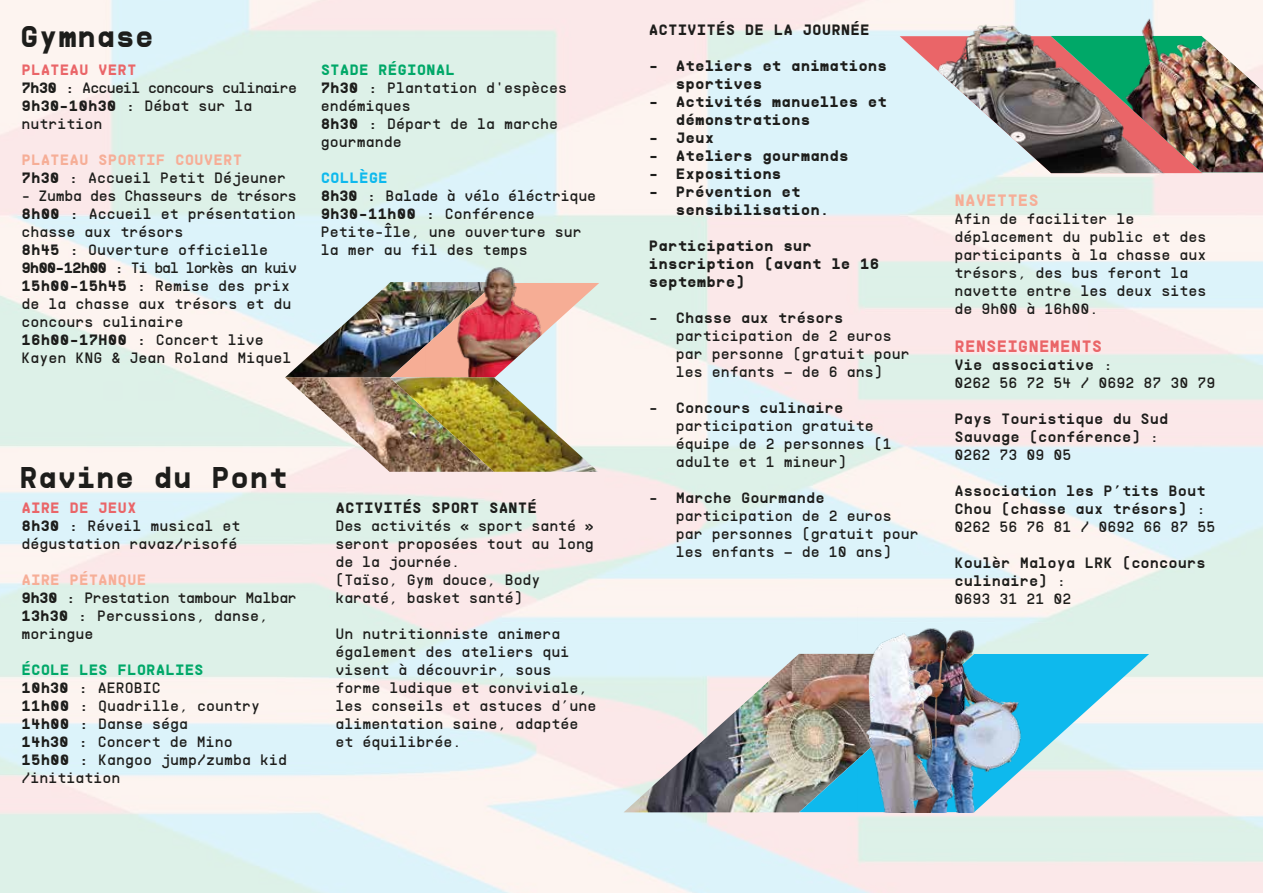
<style>
.page{position:relative;width:1263px;height:893px;background:#fff}
.page>*{position:absolute;margin:0;border:0;box-sizing:border-box;transform-origin:0 0}
.t1{font:700 30px "Supply";color:#1d1d1b}
.t2{font:700 16.5px "Supply";color:#ea6568}
.t3{font:700 16.5px "Supply";color:#f6ae97}
.t4{font:15px/18px "Supply";color:#1d1d1b}
.t5{font:700 15px/18px "Supply";color:#1d1d1b}
.t6{font:500 15px/18px "Supply";color:#1d1d1b}
.t7{font:15px/18px "Supply";letter-spacing:-.05em;color:#1d1d1b}
.t8{font:700 15px/18px "Supply";color:#f6ae97}
.s1{font-weight:700;color:#ea6568}
.s2{font-weight:700}
.s3{color:#1d1d1b}
.s4{font-weight:400;color:#1d1d1b}
.s5{font-weight:700;color:#00a868}
.s6{font-weight:700;color:#0eb9ed}
.s7{font-weight:700;color:#f6ae97}
</style>
<div class="page">
<img style="left:0;top:0;width:1263px;height:893px">
<img style="left:285px;top:282px;width:140px;height:95px">
<img style="left:390px;top:283px;width:209px;height:94px">
<img style="left:425px;top:265px;width:138px;height:112px">
<img style="left:285px;top:377px;width:105px;height:95px">
<img style="left:390px;top:377px;width:208px;height:95px">
<img style="left:928px;top:20px;width:183px;height:16px">
<img style="left:623px;top:654px;width:176px;height:158px">
<svg style="left:799px;top:654px;width:350px;height:158px;background:#97c3ce"></svg>
<img style="left:954px;top:627px;width:72px;height:185px">
<img style="left:857px;top:608px;width:97px;height:204px">
<svg style="left:900px;top:36px;width:363px;height:137px;background:#9a9a98"></svg>
<img style="left:1111px;top:8px;width:152px;height:164px">
<h1 class="t1" style="left:20px;top:14px;width:136px">Gymnase</h1>
<p class="t7" style="left:21px;top:60px;width:277px"><span class="s1">PLATEAU VERT<br></span><span class="s2">7h30 :</span> Accueil concours culinaire<br><span class="s2">9h30-10h30 :</span> Débat sur la nutrition</p>
<p class="t8" style="left:21px;top:150px;width:266px">PLATEAU SPORTIF COUVERT<br><span class="s3">7h30 :</span> <span class="s4">Accueil Petit Déjeuner</span></p>
<p class="t4" style="left:21px;top:186px;width:277px">- Zumba des Chasseurs de trésors<br><span class="s2">8h00 :</span> Accueil et présentation chasse aux trésors<br><span class="s2">8h45 :</span> Ouverture officielle<br><span class="s2">9h00-12h00 :</span> Ti bal lorkès an kuiv<br><span class="s2">15h00-15h45 :</span> Remise des prix de la chasse aux trésors et du concours culinaire<br><span class="s2">16h00-17H00 :</span> Concert live<br>Kayen KNG &amp; Jean Roland Miquel</p>
<p class="t4" style="left:321px;top:60px;width:248px"><span class="s5">STADE RÉGIONAL<br></span><span class="s2">7h30 :</span> Plantation d'espèces endémiques<br><span class="s2">8h30 :</span> Départ de la marche gourmande</p>
<p class="t4" style="left:321px;top:168px;width:277px"><span class="s6">COLLÈGE<br></span><span class="s2">8h30 :</span> Balade à vélo éléctrique<br><span class="s2">9h30-11h00 :</span> Conférence<br>Petite-Île, une ouverture sur la mer au fil des temps</p>
<h1 class="t1" style="left:19px;top:455px;width:270px">Ravine du Pont</h1>
<p class="t4" style="left:21px;top:499px;width:221px"><span class="s1">AIRE DE JEUX<br></span><span class="s2">8h30 :</span> Réveil musical et dégustation ravaz/risofé</p>
<p class="t4" style="left:21px;top:571px;width:277px"><span class="s7">AIRE PÉTANQUE<br></span><span class="s2">9h30 :</span> Prestation tambour Malbar<br><span class="s2">13h30 :</span> Percussions, danse, moringue</p>
<p class="t4" style="left:21px;top:661px;width:267px"><span class="s5">ÉCOLE LES FLORALIES<br></span><span class="s2">10h30 :</span> AEROBIC<br><span class="s2">11h00 :</span> Quadrille, country<br><span class="s2">14h00 :</span> Danse séga<br><span class="s2">14h30 :</span> Concert de Mino<br><span class="s2">15h00 :</span> Kangoo jump/zumba kid /initiation</p>
<p class="t5" style="left:335px;top:498px;width:203px">ACTIVITÉS SPORT SANTÉ</p>
<p class="t4" style="left:335px;top:517px;width:260px">Des activités « sport santé » seront proposées tout au long de la journée.<br>(Taïso, Gym douce, Body karaté, basket santé)</p>
<p class="t4" style="left:335px;top:625px;width:263px">Un nutritionniste animera également des ateliers qui visent à découvrir, sous forme ludique et conviviale, les conseils et astuces d’une alimentation saine, adaptée et équilibrée.</p>
<p class="t5" style="left:649px;top:20px;width:222px">ACTIVITÉS DE LA JOURNÉE</p>
<p class="t5" style="left:676px;top:56px;width:213px;text-indent:-27px">- Ateliers et animations sportives</p>
<p class="t5" style="left:676px;top:92px;width:213px;text-indent:-27px">- Activités manuelles et démonstrations</p>
<p class="t5" style="left:649px;top:128px;width:67px">- Jeux</p>
<p class="t5" style="left:649px;top:146px;width:201px">- Ateliers gourmands</p>
<p class="t5" style="left:649px;top:164px;width:134px">- Expositions</p>
<p class="t5" style="left:676px;top:182px;width:155px;text-indent:-27px">- Prévention et sensibilisation.</p>
<p class="t5" style="left:649px;top:236px;width:232px">Participation sur inscription (avant le 16 septembre)</p>
<p class="t6" style="left:649px;top:308px;width:196px">- Chasse aux trésors</p>
<p class="t4" style="left:676px;top:327px;width:235px">participation de 2 euros par personne (gratuit pour les enfants – de 6 ans)</p>
<p class="t6" style="left:649px;top:398px;width:196px">- Concours culinaire</p>
<p class="t4" style="left:676px;top:417px;width:217px">participation gratuite équipe de 2 personnes (1 adulte et 1 mineur)</p>
<p class="t6" style="left:649px;top:488px;width:177px">- Marche Gourmande</p>
<p class="t4" style="left:676px;top:507px;width:245px">participation de 2 euros par personnes (gratuit pour les enfants – de 10 ans)</p>
<p class="t3" style="left:954px;top:188px;width:86px">NAVETTES</p>
<p class="t4" style="left:954px;top:209px;width:254px">Afin de faciliter le déplacement du public et des participants à la chasse aux trésors, des bus feront la navette entre les deux sites de 9h00 à 16h00.</p>
<p class="t2" style="left:954px;top:333px;width:149px">RENSEIGNEMENTS</p>
<p class="t6" style="left:954px;top:355px;width:160px">Vie associative :</p>
<p class="t4" style="left:954px;top:373px;width:263px">0262 56 72 54 / 0692 87 30 79</p>
<p class="t6" style="left:954px;top:409px;width:215px">Pays Touristique du Sud<br>Sauvage (conférence) :</p>
<p class="t4" style="left:954px;top:445px;width:118px">0262 73 09 05</p>
<p class="t6" style="left:954px;top:481px;width:253px">Association les P’tits Bout<br>Chou (chasse aux trésors) :</p>
<p class="t4" style="left:954px;top:517px;width:263px">0262 56 76 81 / 0692 66 87 55</p>
<p class="t6" style="left:954px;top:553px;width:253px">Koulèr Maloya LRK (concours culinaire) :</p>
<p class="t4" style="left:954px;top:589px;width:118px">0693 31 21 02</p>
</div>
